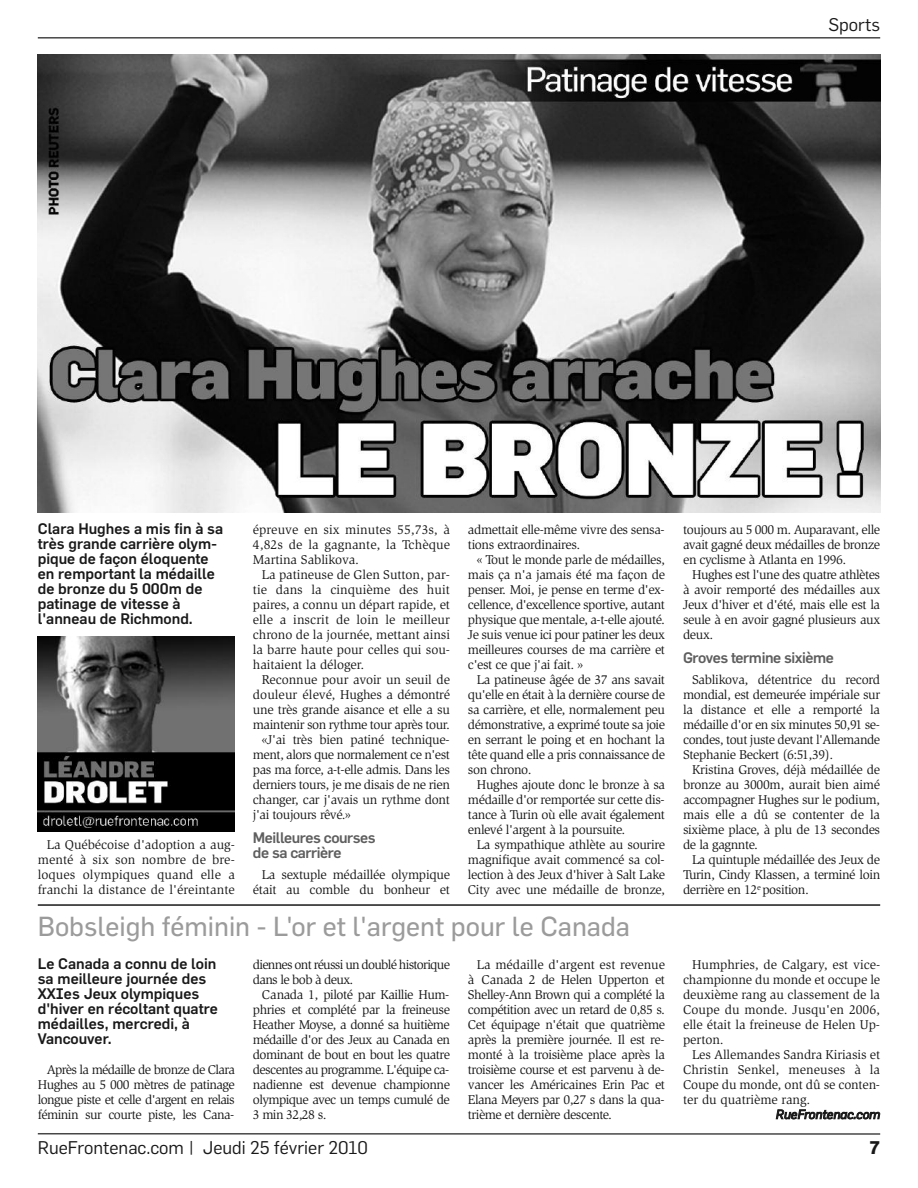
<style>
.page{position:relative;width:918px;height:1188px;background:#fff}
.page>*{position:absolute;margin:0;border:0;box-sizing:border-box;transform-origin:0 0}
.t1{font:27px "Flama Basic";color:#9b9b9b}
.t2{font:18px "Flama";color:#191919}
.t3{font:700 18px "Flama";color:#191919}
.t4{font:500 15px/15px "Flama";color:#191919}
.t5{font:500 15px/15px "Flama";letter-spacing:-.03em;color:#5e5e5e}
.t6{font:13.2px/15px "Slimbach Std";letter-spacing:-.03em;color:#191919;text-align:justify}
.t7{font:13.2px/15px "Slimbach Std";letter-spacing:-.055em;color:#191919}
.t8{font:13.2px "Slimbach Std";letter-spacing:-.005em;color:#191919}
.t9{font:italic 12.75px "Flama Basic";color:#191919}
</style>
<div class="page">
<hr style="left:38px;top:37px;width:842px;height:2px;background:#474747">
<img style="left:38px;top:54px;width:842px;height:458px">
<hr style="left:38px;top:1133px;width:842px;height:2px;background:#474747">
<img style="left:38px;top:637px;width:197px;height:195px">
<hr style="left:38px;top:904px;width:842px;height:2px;background:#191919">
<h2 class="t2" style="left:828px;top:16px;width:53px">Sports</h2>
<p class="t4" style="left:38px;top:522px;width:187px">Clara Hughes a mis fin à sa très grande carrière olym&shy;pique de façon éloquente en remportant la médaille de bronze du 5 000m de patinage de vitesse à l'anneau de Richmond.</p>
<p class="t6" style="left:38px;top:838px;width:199px;text-indent:9px">La Québécoise d'adoption a aug&shy;menté à six son nombre de bre&shy;loques olympiques quand elle a franchi la distance de l'éreintante</p>
<p class="t6" style="left:253px;top:523px;width:199px">épreuve en six minutes 55,73s, à 4,82s de la gagnante, la Tchèque Martina Sablikova.</p>
<p class="t6" style="left:253px;top:568px;width:199px;text-indent:9px">La patineuse de Glen Sutton, par&shy;tie dans la cinquième des huit paires, a connu un départ rapide, et elle a inscrit de loin le meilleur chrono de la journée, mettant ainsi la barre haute pour celles qui sou&shy;haitaient la déloger.</p>
<p class="t8" style="left:262px;top:674px;width:190px">Reconnue pour avoir un seuil de</p>
<p class="t6" style="left:253px;top:688px;width:199px">douleur élevé, Hughes a démontré</p>
<p class="t6" style="left:253px;top:703px;width:199px">une très grande aisance et elle a su</p>
<p class="t6" style="left:253px;top:718px;width:199px">maintenir son rythme tour après tour.</p>
<p class="t6" style="left:262px;top:733px;width:189px">«J'ai très bien patiné technique-</p>
<p class="t6" style="left:253px;top:748px;width:199px">ment, alors que normalement ce n'est</p>
<p class="t6" style="left:253px;top:763px;width:199px">pas ma force, a-t-elle admis. Dans les</p>
<p class="t6" style="left:253px;top:778px;width:199px">derniers tours, je me disais de ne rien</p>
<p class="t6" style="left:253px;top:793px;width:199px">changer, car j'avais un rythme dont</p>
<p class="t6" style="left:253px;top:808px;width:99px">j'ai toujours rêvé.»</p>
<p class="t5" style="left:253px;top:831px;width:124px">Meilleures courses de sa carrière</p>
<p class="t6" style="left:253px;top:868px;width:199px;text-align:right">La sextuple médaillée olympique était au comble du bonheur et</p>
<p class="t6" style="left:468px;top:523px;width:198px">admettait elle-même vivre des sensa&shy;tions extraordinaires.</p>
<p class="t6" style="left:468px;top:553px;width:199px;text-indent:9px">« Tout le monde parle de médailles, mais ça n'a jamais été ma façon de penser. Moi, je pense en terme d'ex&shy;cellence, d'excellence sportive, autant physique que mentale, a-t-elle ajouté.<br>Je suis venue ici pour patiner les deux meilleures courses de ma carrière et c'est ce que j'ai fait. »</p>
<p class="t6" style="left:468px;top:673px;width:199px;text-indent:9px">La patineuse âgée de 37 ans savait qu'elle en était à la dernière course de sa carrière, et elle, normalement peu démonstrative, a exprimé toute sa joie en serrant le poing et en hochant la tête quand elle a pris connaissance de son chrono.</p>
<p class="t6" style="left:468px;top:778px;width:199px;text-indent:9px">Hughes ajoute donc le bronze à sa médaille d'or remportée sur cette dis&shy;tance à Turin où elle avait également enlevé l'argent à la poursuite.</p>
<p class="t6" style="left:468px;top:838px;width:199px;text-indent:9px">La sympathique athlète au sourire magnifique avait commencé sa col&shy;lection à des Jeux d'hiver à Salt Lake City avec une médaille de bronze,</p>
<p class="t6" style="left:683px;top:523px;width:199px">toujours au 5 000 m. Auparavant, elle avait gagné deux médailles de bronze en cyclisme à Atlanta en 1996.</p>
<p class="t6" style="left:683px;top:568px;width:199px;text-indent:9px">Hughes est l'une des quatre athlètes à avoir remporté des médailles aux Jeux d'hiver et d'été, mais elle est la seule à en avoir gagné plusieurs aux deux.</p>
<p class="t5" style="left:683px;top:651px;width:152px">Groves termine sixième</p>
<p class="t6" style="left:683px;top:673px;width:199px;text-indent:9px">Sablikova, détentrice du record mondial, est demeurée impériale sur la distance et elle a remporté la médaille d'or en six minutes 50,91 se&shy;condes, tout juste devant l'Allemande Stephanie Beckert (6:51,39).</p>
<p class="t6" style="left:683px;top:763px;width:199px;text-indent:9px">Kristina Groves, déjà médaillée de bronze au 3000m, aurait bien aimé accompagner Hughes sur le podium, mais elle a dû se contenter de la sixième place, à plu de 13 secondes de la gagnnte.</p>
<p class="t6" style="left:683px;top:853px;width:199px;text-indent:9px">La quintuple médaillée des Jeux de Turin, Cindy Klassen, a terminé loin derrière en 12<sup>e</sup> position.</p>
<h1 class="t1" style="left:38px;top:914px;width:594px">Bobsleigh féminin - L'or et l'argent pour le Canada</h1>
<p class="t4" style="left:38px;top:957px;width:182px">Le Canada a connu de loin sa meilleure journée des<br>XXIes Jeux olympiques d'hiver en récoltant quatre médailles, mercredi, à<br>Vancouver.</p>
<p class="t6" style="left:38px;top:1063px;width:199px;text-indent:9px">Après la médaille de bronze de Clara Hughes au 5 000 mètres de patinage longue piste et celle d'argent en relais féminin sur courte piste, les Cana-</p>
<p class="t7" style="left:253px;top:958px;width:199px">diennes ont réussi un doublé historique dans le bob à deux.</p>
<p class="t6" style="left:253px;top:988px;width:199px;text-indent:9px">Canada 1, piloté par Kaillie Hum&shy;phries et complété par la freineuse Heather Moyse, a donné sa huitième médaille d'or des Jeux au Canada en dominant de bout en bout les quatre descentes au programme. L'équipe ca&shy;nadienne est devenue championne olympique avec un temps cumulé de 3 min 32,28 s.</p>
<p class="t6" style="left:468px;top:958px;width:199px;text-indent:9px">La médaille d'argent est revenue à Canada 2 de Helen Upperton et Shelley-Ann Brown qui a complété la compétition avec un retard de 0,85 s.<br>Cet équipage n'était que quatrième après la première journée. Il est re&shy;monté à la troisième place après la troisième course et est parvenu à de&shy;vancer les Américaines Erin Pac et Elana Meyers par 0,27 s dans la qua&shy;trième et dernière descente.</p>
<p class="t6" style="left:683px;top:958px;width:199px;text-indent:9px">Humphries, de Calgary, est vice&shy;championne du monde et occupe le deuxième rang au classement de la Coupe du monde. Jusqu'en 2006, elle était la freineuse de Helen Up&shy;perton.</p>
<p class="t6" style="left:683px;top:1048px;width:199px;text-indent:9px">Les Allemandes Sandra Kiriasis et Christin Senkel, meneuses à la Coupe du monde, ont dû se conten&shy;ter du quatrième rang.</p>
<p class="t9" style="left:776px;top:1108px;width:106px">RueFrontenac.com</p>
<h2 class="t2" style="left:38px;top:1139px;width:332px">RueFrontenac.com | Jeudi 25 février 2010</h2>
<h2 class="t3" style="left:870px;top:1140px;width:12px">7</h2>
</div>
